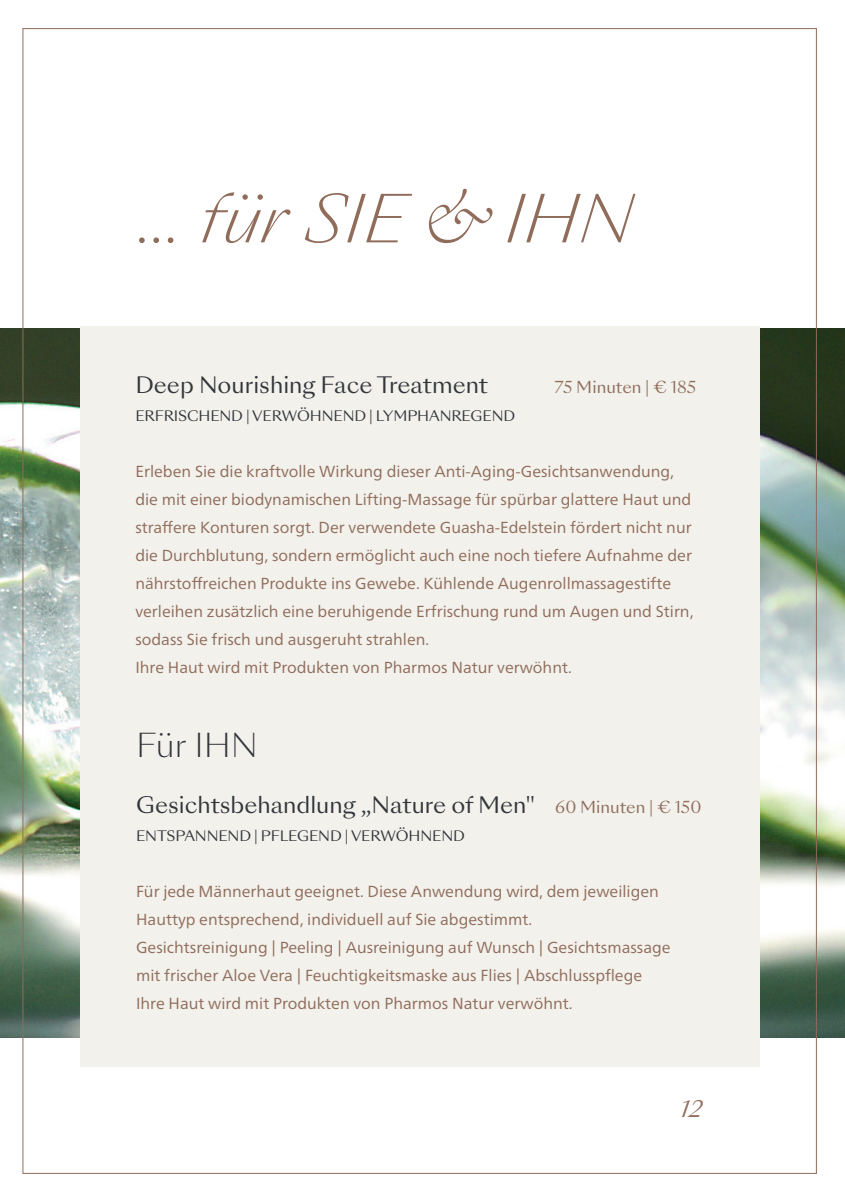
<style>
.page{position:relative;width:845px;height:1202px;background:#fff}
.page>*{position:absolute;margin:0;border:0;box-sizing:border-box;transform-origin:0 0}
.t1{font:italic 300 64px "Sang Bleu Sunrise";color:#906c5b}
.t2{font:300 32px "Sang Bleu Sunrise";color:#32363a}
.t3{font:22px "Sang Bleu Sunrise";color:#32363a}
.t4{font:italic 22px "Sang Bleu Sunrise";color:#906c5b}
.t5{font:16px/28px "Frutiger Neue LT Pro";color:#906c5b}
.t6{font:16px "Sang Bleu Sunrise";color:#906c5b}
.t7{font:14px "Sang Bleu Sunrise";letter-spacing:-.01em;color:#32363a}
</style>
<div class="page">
<img style="left:0;top:329px;width:845px;height:708px">
<div style="left:80px;top:326px;width:679px;height:740px;background:#f2f1ec"></div>
<h1 class="t1" style="left:138px;top:175px;width:497px">... für SIE &amp; IHN</h1>
<h3 class="t3" style="left:135px;top:370px;width:354px">Deep Nourishing Face Treatment</h3>
<p class="t7" style="left:135px;top:406px;width:381px">ERFRISCHEND | VERWÖHNEND | LYMPHANREGEND</p>
<p class="t6" style="left:554px;top:376px;width:143px">75 Minuten | € 185</p>
<p class="t5" style="left:135px;top:457px;width:559px">Erleben Sie die kraftvolle Wirkung dieser Anti-Aging-Gesichtsanwendung, die mit einer biodynamischen Lifting-Massage für spürbar glattere Haut und straffere Konturen sorgt. Der verwendete Guasha-Edelstein fördert nicht nur die Durchblutung, sondern ermöglicht auch eine noch tiefere Aufnahme der nährstoffreichen Produkte ins Gewebe. Kühlende Augenrollmassagestifte verleihen zusätzlich eine beruhigende Erfrischung rund um Augen und Stirn, sodass Sie frisch und ausgeruht strahlen.<br>Ihre Haut wird mit Produkten von Pharmos Natur verwöhnt.</p>
<h2 class="t2" style="left:136px;top:724px;width:123px">Für IHN</h2>
<h3 class="t3" style="left:136px;top:790px;width:400px">Gesichtsbehandlung „Nature of Men"</h3>
<p class="t7" style="left:136px;top:826px;width:330px">ENTSPANNEND | PFLEGEND | VERWÖHNEND</p>
<p class="t6" style="left:555px;top:796px;width:148px">60 Minuten | € 150</p>
<p class="t5" style="left:136px;top:877px;width:536px">Für jede Männerhaut geeignet. Diese Anwendung wird, dem jeweiligen Hauttyp entsprechend, individuell auf Sie abgestimmt.<br>Gesichtsreinigung | Peeling | Ausreinigung auf Wunsch | Gesichtsmassage mit frischer Aloe Vera | Feuchtigkeitsmaske aus Flies | Abschlusspflege Ihre Haut wird mit Produkten von Pharmos Natur verwöhnt.</p>
<h3 class="t4" style="left:680px;top:1094px;width:23px">12</h3>
</div>
